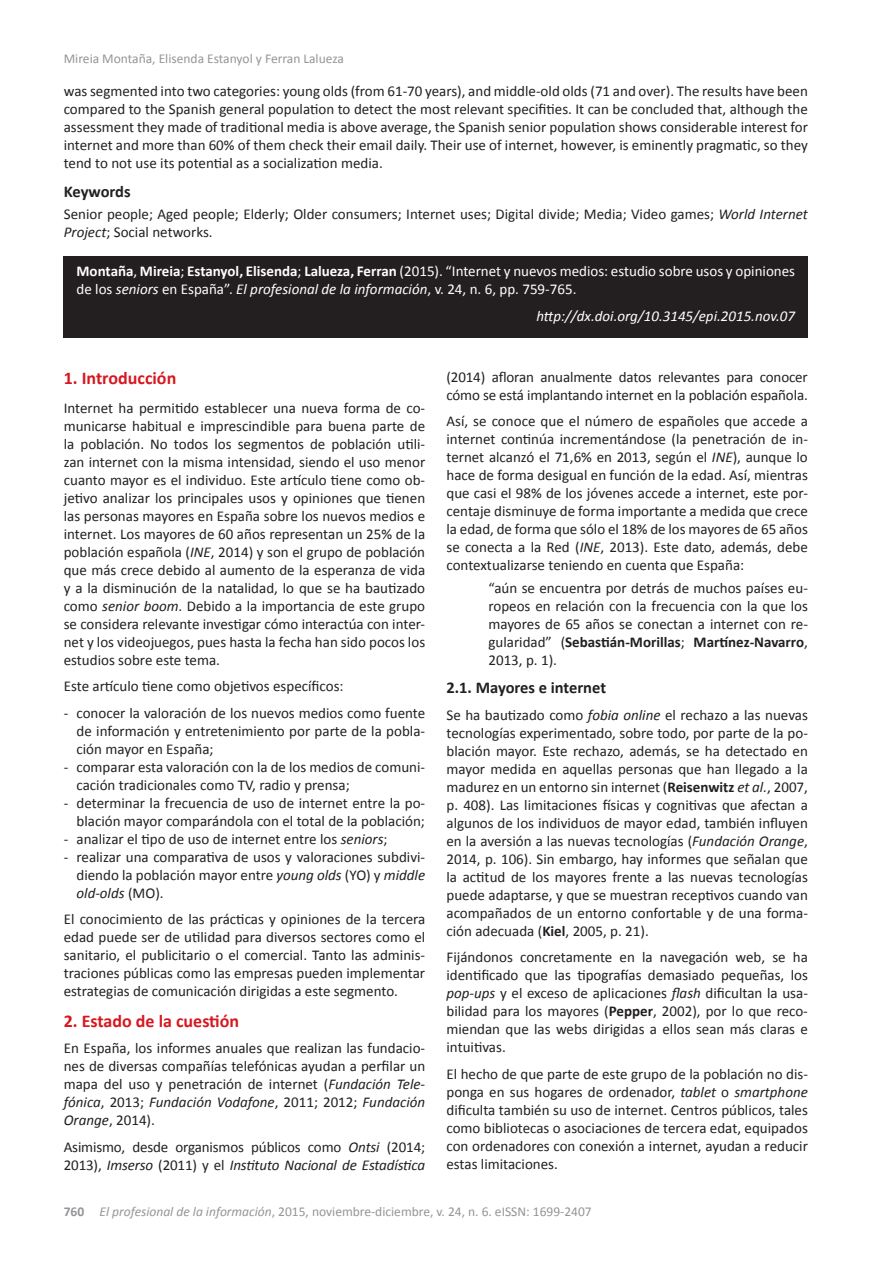
<style>
.page{position:relative;width:893px;height:1263px;background:#fff}
.page>*{position:absolute;margin:0;border:0;box-sizing:border-box;transform-origin:0 0}
.t1{font:700 18px "Calibri";color:#d7171f}
.t2{font:700 16.5px "Calibri";letter-spacing:-.005em;color:#231f20}
.t3{font:15px/18px "Calibri";color:#231f20;text-align:justify}
.t4{font:15px/18px "Calibri";color:#fff}
.t5{font:italic 15px "Calibri";color:#fff}
.t6{font:13.5px "Calibri";color:#939598}
.s1{font-style:italic}
.s2{font-weight:700}
</style>
<div class="page">
<div style="left:64px;top:256px;width:744px;height:82px;background:#231f20"></div>
<p class="t6" style="left:64px;top:50px;width:282px">Mireia Montaña, Elisenda Estanyol y Ferran Lalueza</p>
<p class="t3" style="left:64px;top:82px;width:746px">was segmented into two categories: young olds (from 61-70 years), and middle-old olds (71 and over). The results have been compared to the Spanish general population to detect the most relevant specifities. It can be concluded that, although the assessment they made of traditional media is above average, the Spanish senior population shows considerable interest for internet and more than 60% of them check their email daily. Their use of internet, however, is eminently pragmatic, so they tend to not use its potential as a socialization media.</p>
<p class="t2" style="left:64px;top:181px;width:68px">Keywords</p>
<p class="t3" style="left:64px;top:205px;width:746px">Senior people; Aged people; Elderly; Older consumers; Internet uses; Digital divide; Media; Video games; <span class="s1">World Internet<br>Project</span>; Social networks.</p>
<p class="t4" style="left:77px;top:262px;width:720px"><span class="s2">Montaña</span>, <span class="s2">Mireia</span>; <span class="s2">Estanyol, Elisenda</span>; <span class="s2">Lalueza, Ferran</span> (2015). “Internet y nuevos medios: estudio sobre usos y opiniones de los <span class="s1">seniors</span> en España”. <span class="s1">El profesional de la información</span>, v. 24, n. 6, pp. 759-765.</p>
<p class="t5" style="left:536px;top:305px;width:260px">http://dx.doi.org/10.3145/epi.2015.nov.07</p>
<p class="t1" style="left:64px;top:367px;width:114px">1. Introducción</p>
<p class="t3" style="left:64px;top:399px;width:363px">Internet ha permitido establecer una nueva forma de co&shy;municarse habitual e imprescindible para buena parte de la población. No todos los segmentos de población utili&shy;zan internet con la misma intensidad, siendo el uso menor cuanto mayor es el individuo. Este artículo tiene como ob&shy;jetivo analizar los principales usos y opiniones que tienen las personas mayores en España sobre los nuevos medios e internet. Los mayores de 60 años representan un 25% de la población española (<span class="s1">INE</span>, 2014) y son el grupo de población que más crece debido al aumento de la esperanza de vida y a la disminución de la natalidad, lo que se ha bautizado como <span class="s1">senior boom</span>. Debido a la importancia de este grupo se considera relevante investigar cómo interactúa con inter&shy;net y los videojuegos, pues hasta la fecha han sido pocos los estudios sobre este tema.</p>
<p class="t3" style="left:64px;top:677px;width:281px">Este artículo tiene como objetivos específicos:</p>
<p class="t3" style="left:77px;top:704px;width:350px;text-indent:-13px">- conocer la valoración de los nuevos medios como fuente de información y entretenimiento por parte de la pobla&shy;ción mayor en España;</p>
<p class="t3" style="left:77px;top:758px;width:350px;text-indent:-13px">- comparar esta valoración con la de los medios de comuni&shy;cación tradicionales como TV, radio y prensa;</p>
<p class="t3" style="left:64px;top:794px;width:363px;text-align:right">- determinar la frecuencia de uso de internet entre la po&shy;blación mayor comparándola con el total de la población;</p>
<p class="t3" style="left:64px;top:830px;width:325px">- analizar el tipo de uso de internet entre los <span class="s1">seniors</span>;</p>
<p class="t3" style="left:77px;top:848px;width:350px;text-indent:-13px">- realizar una comparativa de usos y valoraciones subdivi&shy;diendo la población mayor entre <span class="s1">young olds</span> (YO) y <span class="s1">middle old-olds</span> (MO).</p>
<p class="t3" style="left:64px;top:910px;width:363px">El conocimiento de las prácticas y opiniones de la tercera edad puede ser de utilidad para diversos sectores como el sanitario, el publicitario o el comercial. Tanto las adminis&shy;traciones públicas como las empresas pueden implementar estrategias de comunicación dirigidas a este segmento.</p>
<p class="t1" style="left:64px;top:1009px;width:177px">2. Estado de la cuestión</p>
<p class="t3" style="left:64px;top:1039px;width:363px">En España, los informes anuales que realizan las fundacio&shy;nes de diversas compañías telefónicas ayudan a perfilar un mapa del uso y penetración de internet (<span class="s1">Fundación Tele&shy;fónica</span>, 2013; <span class="s1">Fundación Vodafone</span>, 2011; 2012; <span class="s1">Fundación Orange</span>, 2014).</p>
<p class="t3" style="left:64px;top:1137px;width:363px">Asimismo, desde organismos públicos como <span class="s1">Ontsi</span> (2014;<br>2013), <span class="s1">Imserso</span> (2011) y el <span class="s1">Instituto Nacional de Estadística</span></p>
<p class="t3" style="left:446px;top:368px;width:363px">(2014) afloran anualmente datos relevantes para conocer cómo se está implantando internet en la población española.</p>
<p class="t3" style="left:446px;top:412px;width:363px">Así, se conoce que el número de españoles que accede a internet continúa incrementándose (la penetración de in&shy;ternet alcanzó el 71,6% en 2013, según el <span class="s1">INE</span>), aunque lo hace de forma desigual en función de la edad. Así, mientras que casi el 98% de los jóvenes accede a internet, este por&shy;centaje disminuye de forma importante a medida que crece la edad, de forma que sólo el 18% de los mayores de 65 años se conecta a la Red (<span class="s1">INE</span>, 2013). Este dato, además, debe contextualizarse teniendo en cuenta que España:</p>
<p class="t3" style="left:488px;top:579px;width:321px">“aún se encuentra por detrás de muchos países eu&shy;ropeos en relación con la frecuencia con la que los mayores de 65 años se conectan a internet con re&shy;gularidad” (<span class="s2">Sebastián-Morillas</span>; <span class="s2">Martínez-Navarro</span>, 2013, p. 1).</p>
<p class="t2" style="left:446px;top:677px;width:161px">2.1. Mayores e internet</p>
<p class="t3" style="left:446px;top:706px;width:363px">Se ha bautizado como <span class="s1">fobia online</span> el rechazo a las nuevas tecnologías experimentado, sobre todo, por parte de la po&shy;blación mayor. Este rechazo, además, se ha detectado en mayor medida en aquellas personas que han llegado a la madurez en un entorno sin internet (<span class="s2">Reisenwitz</span> <span class="s1">et al.</span>, 2007, p. 408). Las limitaciones físicas y cognitivas que afectan a algunos de los individuos de mayor edad, también influyen en la aversión a las nuevas tecnologías (<span class="s1">Fundación Orange</span>, 2014, p. 106). Sin embargo, hay informes que señalan que la actitud de los mayores frente a las nuevas tecnologías puede adaptarse, y que se muestran receptivos cuando van acompañados de un entorno confortable y de una forma&shy;ción adecuada (<span class="s2">Kiel</span>, 2005, p. 21).</p>
<p class="t3" style="left:446px;top:948px;width:363px">Fijándonos concretamente en la navegación web, se ha identificado que las tipografías demasiado pequeñas, los <span class="s1">pop-ups</span> y el exceso de aplicaciones <span class="s1">flash</span> dificultan la usa&shy;bilidad para los mayores (<span class="s2">Pepper</span>, 2002), por lo que reco&shy;miendan que las webs dirigidas a ellos sean más claras e intuitivas.</p>
<p class="t3" style="left:446px;top:1065px;width:363px">El hecho de que parte de este grupo de la población no dis&shy;ponga en sus hogares de ordenador, <span class="s1">tablet</span> o <span class="s1">smartphone </span>dificulta también su uso de internet. Centros públicos, tales como bibliotecas o asociaciones de tercera edat, equipados con ordenadores con conexión a internet, ayudan a reducir estas limitaciones.</p>
<p class="t6" style="left:64px;top:1203px;width:529px"><span class="s2">760</span> <span class="s1">El profesional de la información</span>, 2015, noviembre-diciembre, v. 24, n. 6. eISSN: 1699-2407</p>
</div>
